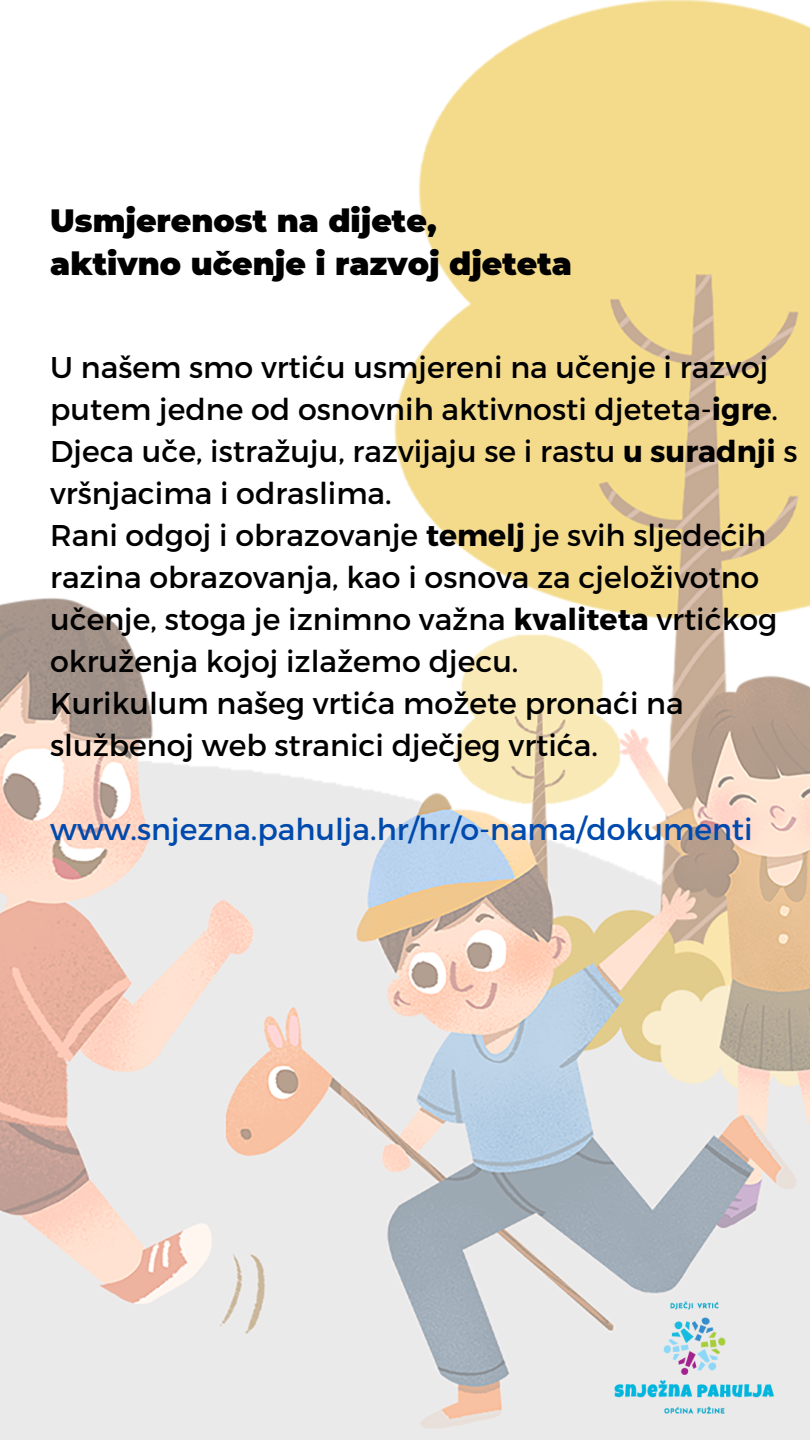
<style>
.page{position:relative;width:810px;height:1440px;background:#fff}
.page>*{position:absolute;margin:0;border:0;box-sizing:border-box;transform-origin:0 0}
.t1{font:900 31.5px/43.5px "Montserrat";color:#000}
.t2{font:30px/42px "Montserrat";color:#000}
.t3{font:30px "Montserrat";color:#004aad}
.s1{font-weight:700}
</style>
<div class="page">
<img style="left:0;top:0;width:810px;height:1440px">
<img style="left:585px;top:1272px;width:218px;height:168px">
<p class="t1" style="left:50px;top:199px;width:523px">Usmjerenost na dijete, aktivno učenje i razvoj djeteta</p>
<p class="t2" style="left:50px;top:345px;width:749px">U našem smo vrtiću usmjereni na učenje i razvoj putem jedne od osnovnih aktivnosti djeteta-<span class="s1">igre</span>.<br>Djeca uče, istražuju, razvijaju se i rastu <span class="s1">u suradnji</span> s vršnjacima i odraslima.<br>Rani odgoj i obrazovanje <span class="s1">temelj</span> je svih sljedećih razina obrazovanja, kao i osnova za cjeloživotno učenje, stoga je iznimno važna <span class="s1">kvaliteta</span> vrtićkog okruženja kojoj izlažemo djecu.<br>Kurikulum našeg vrtića možete pronaći na službenoj web stranici dječjeg vrtića.</p>
<p class="t3" style="left:50px;top:810px;width:704px">www.snjezna.pahulja.hr/hr/o-nama/dokumenti</p>
</div>
